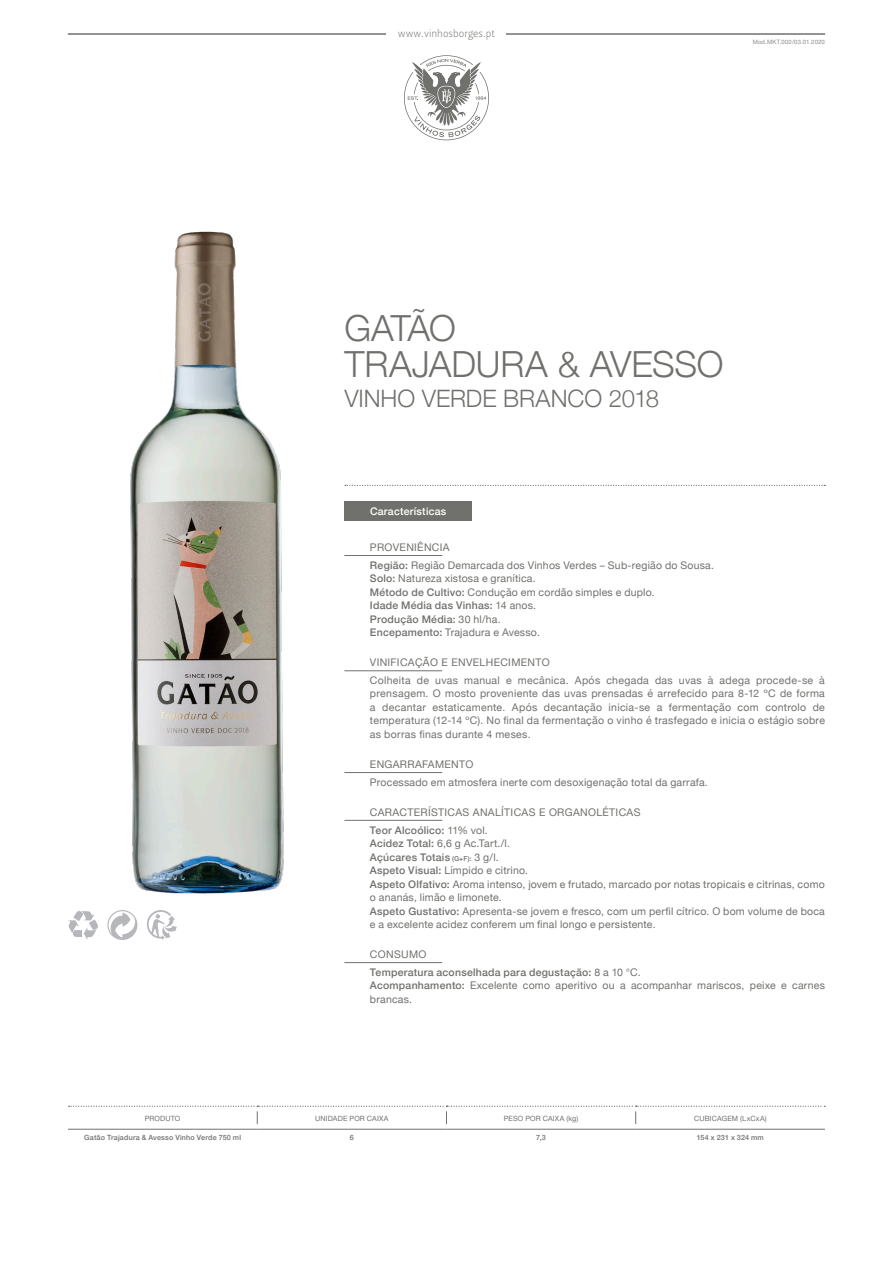
<style>
.page{position:relative;width:893px;height:1263px;background:#fff}
.page>*{position:absolute;margin:0;border:0;box-sizing:border-box;transform-origin:0 0}
.PS___Titulos___Produ{font:300 36px "Helvetica Neue";letter-spacing:-.005em;color:#70706d}
.PS___Titulos___Produ-2{font:300 24px "Helvetica Neue";letter-spacing:-.005em;color:#70706d}
.PS___Texto_Geral__Id{font:10.5px/13.5px "Helvetica Neue";letter-spacing:.02em;color:#70706d}
.PS___Texto_Geral__Id-2{font:500 10.5px "Helvetica Neue";letter-spacing:.02em;color:#70706d}
.PS___Titulos___Regua{font:10.5px "Helvetica Neue";letter-spacing:.03em;color:#70706d}
.t1{font:10.5px "Leitura Sans Grot 1";color:#70706d}
.PS___Titulos___Caixa{font:500 10.5px "Helvetica Neue";letter-spacing:.025em;color:#fff}
.PS___Tabelas___First{font:7.2px "Helvetica Neue";letter-spacing:.025em;color:#70706d}
.PS___Tabelas___Texto{font:500 7.2px "Helvetica Neue";letter-spacing:.025em;color:#70706d}
.PS___Tabelas___Notas{font:6px "Helvetica Neue";letter-spacing:.03em;color:#8d8a89}
.s1{font-weight:500}
.s2{font-weight:400}
.s3{font-size:6.75px}
</style>
<div class="page">
<svg style="left:345px;top:485px;width:480px;height:1px"></svg>
<img style="left:130px;top:231px;width:154px;height:697px">
<svg style="left:107px;top:910px;width:30px;height:30px"></svg>
<svg style="left:68px;top:911px;width:30px;height:29px"></svg>
<svg style="left:147px;top:910px;width:30px;height:30px"></svg>
<hr style="left:344px;top:555px;width:98px;height:1px;background:#70706d">
<hr style="left:344px;top:670px;width:98px;height:1px;background:#70706d">
<hr style="left:344px;top:772px;width:98px;height:1px;background:#70706d">
<hr style="left:344px;top:820px;width:98px;height:1px;background:#70706d">
<hr style="left:344px;top:962px;width:98px;height:1px;background:#70706d">
<div style="left:344px;top:502px;width:128px;height:19px;background:#70706d"></div>
<hr style="left:68px;top:1129px;width:189px;height:1px;background:#70706d">
<hr style="left:257px;top:1129px;width:189px;height:1px;background:#70706d">
<hr style="left:446px;top:1129px;width:190px;height:1px;background:#70706d">
<hr style="left:636px;top:1129px;width:189px;height:1px;background:#70706d">
<svg style="left:69px;top:1106px;width:756px;height:18px"></svg>
<hr style="left:68px;top:34px;width:336px;height:1px;background:#70706d">
<hr style="left:487px;top:34px;width:338px;height:1px;background:#70706d">
<div style="left:387px;top:17px;width:119px;height:34px;background:#fff"></div>
<svg style="left:404px;top:55px;width:85px;height:85px"></svg>
<p class="t1" style="left:398px;top:27px;width:99px">www.vinhosborges.pt</p>
<p class="t1" style="left:419px;top:27px;width:56px">www.jmv.pt</p>
<p class="PS___Tabelas___Notas" style="left:753px;top:38px;width:74px">Mod.M KT.002/03.01.2020</p>
<p class="PS___Titulos___Produ" style="left:344px;top:299px;width:113px">GATÃO</p>
<p class="PS___Titulos___Produ" style="left:344px;top:335px;width:381px">TRAJADURA &amp; AVESSO</p>
<p class="PS___Titulos___Produ-2" style="left:344px;top:379px;width:316px">VINHO VERDE BRANCO 2018</p>
<p class="PS___Titulos___Caixa" style="left:370px;top:503px;width:78px">Características</p>
<p class="PS___Titulos___Regua" style="left:370px;top:540px;width:81px">Proveniência</p>
<p class="PS___Texto_Geral__Id" style="left:370px;top:559px;width:346px"><span class="s1">Região:</span> Região Demarcada dos Vinhos Verdes – Sub-região do Sousa.</p>
<p class="PS___Texto_Geral__Id" style="left:370px;top:572px;width:167px"><span class="s1">Solo:</span> Natureza xistosa e granítica.</p>
<p class="PS___Texto_Geral__Id" style="left:370px;top:586px;width:286px"><span class="s1">Método de Cultivo:</span> Condução em cordão simples e duplo.</p>
<p class="PS___Texto_Geral__Id-2" style="left:370px;top:597px;width:168px">Idade Média das Vinhas: <span class="s2">14 anos.</span></p>
<p class="PS___Texto_Geral__Id-2" style="left:370px;top:610px;width:132px">Produção Média: <span class="s2">30 hl/ha.</span></p>
<p class="PS___Texto_Geral__Id" style="left:370px;top:626px;width:171px"><span class="s1">Encepamento:</span> Trajadura e Avesso.</p>
<p class="PS___Titulos___Regua" style="left:370px;top:655px;width:181px">Vinificação e Envelhecimento</p>
<p class="PS___Texto_Geral__Id" style="left:370px;top:674px;width:457px;text-align:justify">Colheita de uvas manual e mecânica. Após chegada das uvas à adega procede-se à prensagem. O mosto proveniente das uvas prensadas é arrefecido para 8-12 ºC de forma a decantar estaticamente. Após decantação inicia-se a fermentação com controlo de temperatura (12-14 ºC). No final da fermentação o vinho é trasfegado e inicia o estágio sobre as borras finas durante 4 meses.</p>
<p class="PS___Titulos___Regua" style="left:370px;top:757px;width:105px">Engarrafamento</p>
<p class="PS___Texto_Geral__Id" style="left:370px;top:776px;width:339px">Processado em atmosfera inerte com desoxigenação total da garrafa.</p>
<p class="PS___Titulos___Regua" style="left:370px;top:804px;width:270px">Características Analíticas e Organoléticas</p>
<p class="PS___Texto_Geral__Id-2" style="left:370px;top:821px;width:119px">Teor Alcoólico: <span class="s2">11% vol.</span></p>
<p class="PS___Texto_Geral__Id" style="left:370px;top:837px;width:141px"><span class="s1">Acidez Total:</span> 6,6 g Ac.Tart./l.</p>
<p class="PS___Texto_Geral__Id-2" style="left:370px;top:848px;width:130px">Açúcares Totais <span class="s3">(G+F):</span> <span class="s2">3 g/l.</span></p>
<p class="PS___Texto_Geral__Id" style="left:370px;top:864px;width:160px"><span class="s1">Aspeto Visual:</span> Límpido e citrino.</p>
<p class="PS___Texto_Geral__Id" style="left:370px;top:878px;width:456px"><span class="s1">Aspeto Olfativo:</span> Aroma intenso, jovem e frutado, marcado por notas tropicais e citrinas, como o ananás, limão e limonete.</p>
<p class="PS___Texto_Geral__Id" style="left:370px;top:905px;width:456px"><span class="s1">Aspeto Gustativo:</span> Apresenta-se jovem e fresco, com um perfil cítrico. O bom volume de boca e a excelente acidez conferem um final longo e persistente.</p>
<p class="PS___Titulos___Regua" style="left:370px;top:947px;width:58px">Consumo</p>
<p class="PS___Texto_Geral__Id-2" style="left:370px;top:964px;width:272px">Temperatura aconselhada para degustação: <span class="s2">8 a 10 °C.</span></p>
<p class="PS___Texto_Geral__Id" style="left:370px;top:979px;width:456px"><span class="s1">Acompanhamento:</span> Excelente como aperitivo ou a acompanhar mariscos, peixe e carnes brancas.</p>
<p class="PS___Tabelas___First" style="left:145px;top:1113px;width:37px">Produto</p>
<p class="PS___Tabelas___First" style="left:315px;top:1113px;width:75px">Unidade por Caixa</p>
<p class="PS___Tabelas___First" style="left:504px;top:1113px;width:76px">Peso por Caixa (kg)</p>
<p class="PS___Tabelas___First" style="left:694px;top:1113px;width:22px">CUBICAGEM</p>
<p class="PS___Tabelas___First" style="left:740px;top:1113px;width:28px">(LxCxA)</p>
<p class="PS___Tabelas___Texto" style="left:84px;top:1132px;width:158px">Gatão Trajadura &amp; Avesso Vinho Verde 750 ml</p>
<p class="PS___Tabelas___Texto" style="left:350px;top:1132px;width:6px">6</p>
<p class="PS___Tabelas___Texto" style="left:536px;top:1132px;width:11px">7,3</p>
<p class="PS___Tabelas___Texto" style="left:697px;top:1132px;width:68px">154 x 231 x 324 mm</p>
</div>
